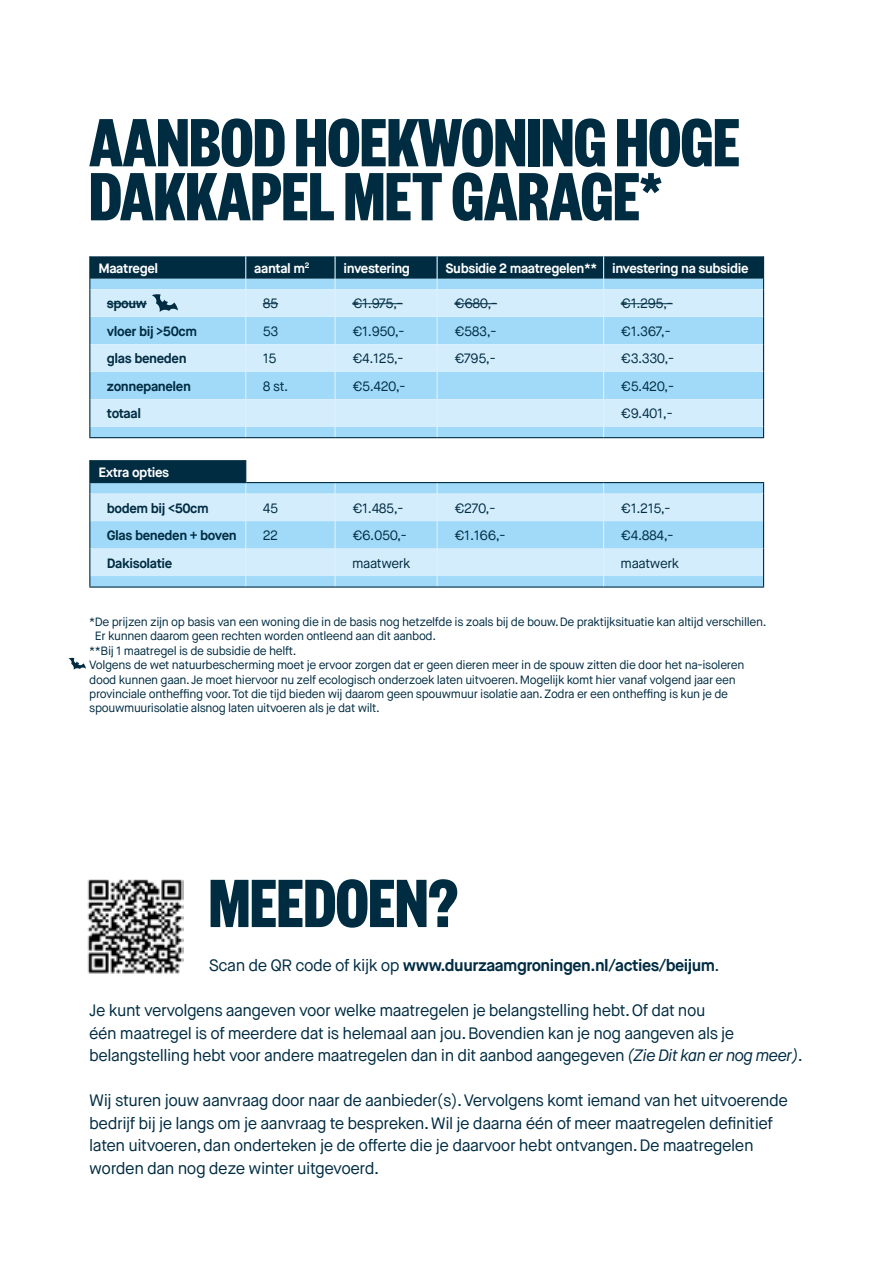
<style>
.page{position:relative;width:893px;height:1263px;background:#fff}
.page>*{position:absolute;margin:0;border:0;box-sizing:border-box;transform-origin:0 0}
.t1{font:700 75px/54px "Founders Grotesk X Cond";color:#002c42}
.t2{font:16.5px/22.5px "Maison Neue";letter-spacing:-.03em;color:#002c42}
.t3{font:700 16.5px "Maison Neue";letter-spacing:-.03em;color:#002c42}
.t4{font:13.5px "Maison Neue";letter-spacing:-.03em;color:#002c42}
.t5{font:700 13.5px "Maison Neue";letter-spacing:-.03em;color:#002c42}
.t6{font:700 13.5px "Maison Neue";letter-spacing:-.03em;color:#fff}
.t7{font:12px "Maison Neue";letter-spacing:-.03em;color:#002c42}
.s1{font-weight:400}
.s2{font-style:italic}
</style>
<div class="page">
<img style="left:87px;top:879px;width:96px;height:95px">
<svg style="left:68px;top:658px;width:18px;height:12px"></svg>
<svg style="left:90px;top:256px;width:673px;height:23px;background:#073247"></svg>
<div style="left:90px;top:279px;width:673px;height:307px;background:#a1daf8"></div>
<svg style="left:90px;top:289px;width:674px;height:287px;background:#c3e4f7"></svg>
<hr style="left:334px;top:256px;width:2px;height:23px;background:#ddf1fd">
<svg style="left:334px;top:279px;width:2px;height:10px"></svg>
<hr style="left:334px;top:289px;width:2px;height:28px;background:#ddf1fd">
<hr style="left:334px;top:317px;width:2px;height:27px;background:#ddf1fd">
<hr style="left:334px;top:344px;width:2px;height:28px;background:#ddf1fd">
<hr style="left:334px;top:372px;width:2px;height:27px;background:#ddf1fd">
<hr style="left:334px;top:399px;width:2px;height:28px;background:#ddf1fd">
<svg style="left:245px;top:256px;width:1px;height:181px"></svg>
<svg style="left:334px;top:427px;width:2px;height:10px"></svg>
<svg style="left:437px;top:256px;width:1px;height:181px"></svg>
<svg style="left:603px;top:256px;width:1px;height:181px"></svg>
<svg style="left:334px;top:483px;width:2px;height:11px"></svg>
<hr style="left:334px;top:494px;width:2px;height:27px;background:#ddf1fd">
<hr style="left:334px;top:521px;width:2px;height:27px;background:#ddf1fd">
<hr style="left:334px;top:548px;width:2px;height:28px;background:#ddf1fd">
<svg style="left:334px;top:576px;width:2px;height:10px"></svg>
<svg style="left:437px;top:483px;width:1px;height:103px"></svg>
<svg style="left:603px;top:483px;width:1px;height:103px"></svg>
<svg style="left:89px;top:256px;width:1px;height:181px"></svg>
<svg style="left:763px;top:256px;width:1px;height:181px"></svg>
<svg style="left:89px;top:460px;width:1px;height:126px"></svg>
<svg style="left:763px;top:483px;width:1px;height:103px"></svg>
<hr style="left:89px;top:437px;width:157px;height:1px;background:#002c42">
<hr style="left:246px;top:437px;width:89px;height:1px;background:#002c42">
<hr style="left:335px;top:437px;width:102px;height:1px;background:#002c42">
<hr style="left:437px;top:437px;width:167px;height:1px;background:#002c42">
<hr style="left:604px;top:437px;width:160px;height:1px;background:#002c42">
<hr style="left:89px;top:586px;width:157px;height:2px;background:#002c42">
<hr style="left:246px;top:586px;width:89px;height:2px;background:#002c42">
<hr style="left:335px;top:586px;width:102px;height:2px;background:#002c42">
<hr style="left:437px;top:586px;width:167px;height:2px;background:#002c42">
<hr style="left:604px;top:586px;width:160px;height:2px;background:#002c42">
<svg style="left:245px;top:460px;width:1px;height:126px"></svg>
<hr style="left:246px;top:482px;width:89px;height:1px;background:#002c42">
<hr style="left:335px;top:482px;width:102px;height:1px;background:#002c42">
<hr style="left:437px;top:482px;width:167px;height:1px;background:#002c42">
<hr style="left:604px;top:482px;width:160px;height:1px;background:#002c42">
<hr style="left:89px;top:482px;width:157px;height:1px;background:#002c42">
<hr style="left:107px;top:303px;width:40px;height:1px;background:#002c42">
<svg style="left:263px;top:303px;width:15px;height:1px"></svg>
<hr style="left:352px;top:303px;width:51px;height:1px;background:#002c42">
<hr style="left:454px;top:303px;width:43px;height:1px;background:#002c42">
<hr style="left:621px;top:303px;width:52px;height:1px;background:#002c42">
<svg style="left:152px;top:294px;width:26px;height:18px"></svg>
<h1 class="t1" style="left:89px;top:111px;width:652px">AANBOD HOEKWONING HOGE<br>DAKKAPEL MET GARAGE*</h1>
<p class="t6" style="left:98px;top:260px;width:61px">Maatregel</p>
<p class="t6" style="left:254px;top:260px;width:57px">aantal m<sup>2</sup></p>
<p class="t6" style="left:344px;top:260px;width:68px">investering</p>
<p class="t6" style="left:446px;top:260px;width:304px">Subsidie 2 maatregelen** investering na subsidie</p>
<p class="t5" style="left:107px;top:295px;width:42px">spouw</p>
<p class="t4" style="left:263px;top:295px;width:17px">85</p>
<p class="t4" style="left:352px;top:295px;width:52px">€1.975,-</p>
<p class="t4" style="left:454px;top:295px;width:44px">€680,-</p>
<p class="t4" style="left:621px;top:295px;width:54px">€1.295,-</p>
<p class="t5" style="left:107px;top:322px;width:92px">vloer bij &gt;50cm</p>
<p class="t4" style="left:263px;top:322px;width:17px">53</p>
<p class="t4" style="left:352px;top:322px;width:54px">€1.950,-</p>
<p class="t4" style="left:454px;top:322px;width:44px">€583,-</p>
<p class="t4" style="left:621px;top:322px;width:51px">€1.367,-</p>
<p class="t5" style="left:107px;top:350px;width:81px">glas beneden</p>
<p class="t4" style="left:263px;top:350px;width:15px">15</p>
<p class="t4" style="left:352px;top:350px;width:53px">€4.125,-</p>
<p class="t4" style="left:454px;top:350px;width:43px">€795,-</p>
<p class="t4" style="left:621px;top:350px;width:55px">€3.330,-</p>
<p class="t5" style="left:107px;top:377px;width:86px">zonnepanelen</p>
<p class="t4" style="left:263px;top:377px;width:27px">8 st.</p>
<p class="t4" style="left:352px;top:377px;width:55px">€5.420,-</p>
<p class="t4" style="left:621px;top:377px;width:55px">€5.420,-</p>
<p class="t5" style="left:107px;top:405px;width:36px">totaal</p>
<p class="t4" style="left:621px;top:405px;width:53px">€9.401,-</p>
<p class="t6" style="left:98px;top:463px;width:72px">Extra opties</p>
<p class="t5" style="left:107px;top:499px;width:103px">bodem bij &lt;50cm</p>
<p class="t4" style="left:263px;top:499px;width:17px">45</p>
<p class="t4" style="left:352px;top:499px;width:53px">€1.485,-</p>
<p class="t4" style="left:454px;top:499px;width:43px">€270,-</p>
<p class="t4" style="left:621px;top:499px;width:51px">€1.215,-</p>
<p class="t5" style="left:107px;top:527px;width:131px">Glas beneden + boven</p>
<p class="t4" style="left:263px;top:527px;width:17px">22</p>
<p class="t4" style="left:352px;top:527px;width:56px">€6.050,-</p>
<p class="t4" style="left:454px;top:527px;width:53px">€1.166,-</p>
<p class="t4" style="left:621px;top:527px;width:54px">€4.884,-</p>
<p class="t5" style="left:107px;top:554px;width:67px">Dakisolatie</p>
<p class="t4" style="left:352px;top:554px;width:60px">maatwerk</p>
<p class="t4" style="left:621px;top:554px;width:60px">maatwerk</p>
<p class="t7" style="left:89px;top:614px;width:679px">*De prijzen zijn op basis van een woning die in de basis nog hetzelfde is zoals bij de bouw. De praktijksituatie kan altijd verschillen.</p>
<p class="t7" style="left:95px;top:629px;width:343px">Er kunnen daarom geen rechten worden ontleend aan dit aanbod.</p>
<p class="t7" style="left:89px;top:643px;width:209px">**Bij 1 maatregel is de subsidie de helft.</p>
<p class="t7" style="left:89px;top:657px;width:657px">Volgens de wet natuurbescherming moet je ervoor zorgen dat er geen dieren meer in de spouw zitten die door het na-isoleren</p>
<p class="t7" style="left:89px;top:672px;width:648px">dood kunnen gaan. Je moet hiervoor nu zelf ecologisch onderzoek laten uitvoeren. Mogelijk komt hier vanaf volgend jaar een</p>
<p class="t7" style="left:89px;top:686px;width:640px">provinciale ontheffing voor. Tot die tijd bieden wij daarom geen spouwmuur isolatie aan. Zodra er een ontheffing is kun je de</p>
<p class="t7" style="left:89px;top:701px;width:292px">spouwmuurisolatie alsnog laten uitvoeren als je dat wilt.</p>
<h1 class="t1" style="left:209px;top:872px;width:251px">MEEDOEN?</h1>
<h2 class="t3" style="left:209px;top:955px;width:512px"><span class="s1">Scan de QR code of kijk op</span> www.duurzaamgroningen.nl/acties/beijum<span class="s1">.</span></h2>
<p class="t2" style="left:89px;top:999px;width:715px">Je kunt vervolgens aangeven voor welke maatregelen je belangstelling hebt. Of dat nou<br>één maatregel is of meerdere dat is helemaal aan jou. Bovendien kan je nog aangeven als je belangstelling hebt voor andere maatregelen dan in dit aanbod aangegeven <span class="s2">(Zie Dit kan er nog meer)</span>.</p>
<p class="t2" style="left:89px;top:1089px;width:700px">Wij sturen jouw aanvraag door naar de aanbieder(s). Vervolgens komt iemand van het uitvoerende bedrijf bij je langs om je aanvraag te bespreken. Wil je daarna één of meer maatregelen definitief laten uitvoeren, dan onderteken je de offerte die je daarvoor hebt ontvangen. De maatregelen worden dan nog deze winter uitgevoerd.</p>
</div>
